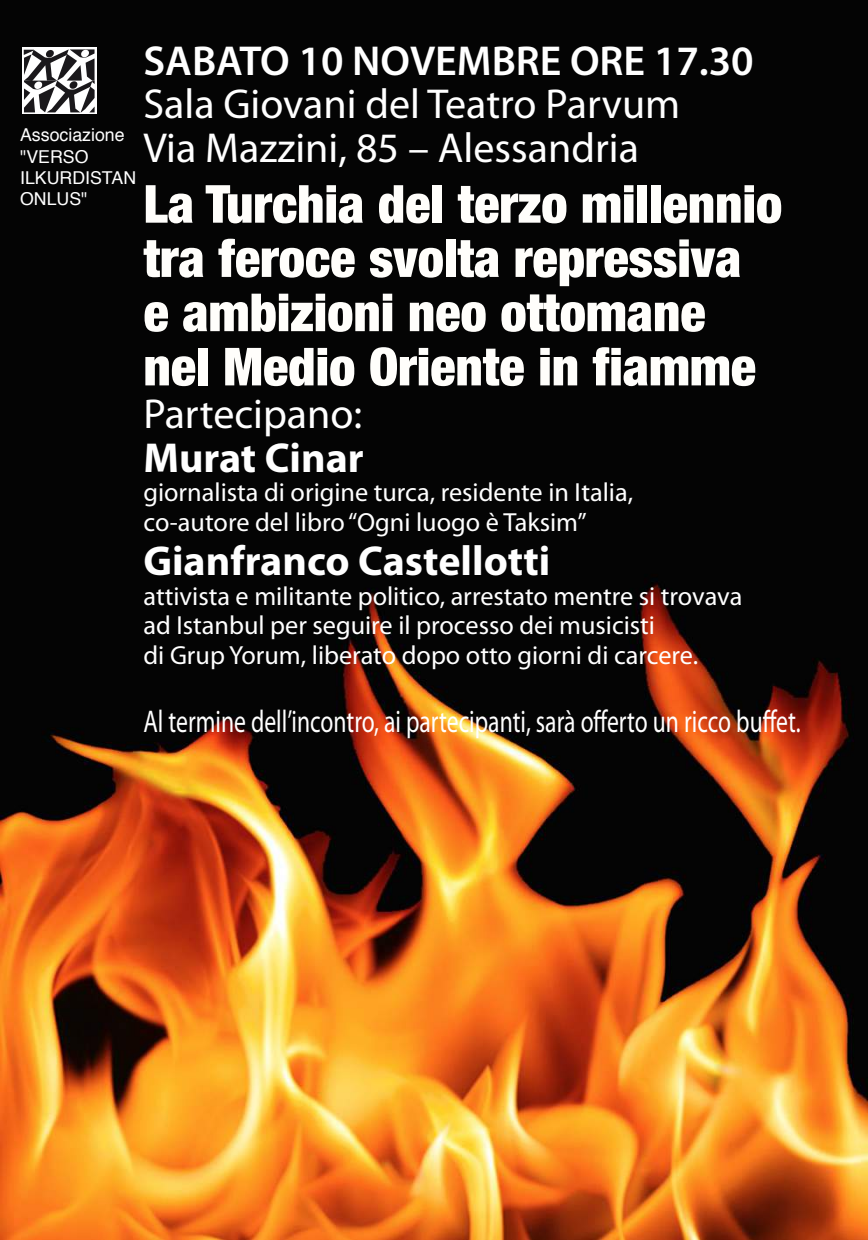
<style>
.page{position:relative;width:868px;height:1240px;background:#fff}
.page>*{position:absolute;margin:0;border:0;box-sizing:border-box;transform-origin:0 0}
.t1{font:900 condensed 52.5px/54.2px "Helvetica Neue";color:#fffefb}
.t2{font:42px/43.8px "Myriad Pro";color:#fff}
.t3{font:700 42px "Myriad Pro";color:#fff}
.t4{font:600 42px "Myriad Pro";color:#fff}
.t5{font:31.5px "Myriad Pro";color:#fff;scale:.75 1}
.t6{font:26.25px/29.8px "Myriad Pro";color:#fff}
.t7{font:17.76px/21.3px "Helvetica";color:#fff}
</style>
<div class="page">
<img style="left:0;top:0;width:868px;height:1240px">
<div style="left:22px;top:48px;width:74px;height:66px;background:#fff"></div>
<div style="left:23px;top:49px;width:72px;height:64px;border:1px solid #fff"></div>
<svg style="left:24px;top:49px;width:71px;height:63px"></svg>
<p class="t7" style="left:20px;top:125px;width:118px">Associazione "VERSO<br>ILKURDISTAN<br>ONLUS"</p>
<h2 class="t4" style="left:144px;top:34px;width:612px">SABATO 10 NOVEMBRE ORE 17.30</h2>
<h2 class="t2" style="left:144px;top:83px;width:538px">Sala Giovani del Teatro Parvum<br>Via Mazzini, 85 – Alessandria</h2>
<h1 class="t1" style="left:144px;top:176px;width:640px">La Turchia del terzo millennio tra feroce svolta repressiva<br>e ambizioni neo ottomane nel Medio Oriente in fiamme</h1>
<h2 class="t2" style="left:144px;top:393px;width:220px">Partecipano:</h2>
<h2 class="t3" style="left:144px;top:434px;width:222px">Murat Cinar</h2>
<p class="t6" style="left:144px;top:478px;width:491px">giornalista di origine turca, residente in Italia, co-autore del libro “Ogni luogo è Taksim”</p>
<h2 class="t3" style="left:144px;top:537px;width:408px">Gianfranco Castellotti</h2>
<p class="t6" style="left:144px;top:581px;width:600px">attivista e militante politico, arrestato mentre si trovava ad Istanbul per seguire il processo dei musicisti<br>di Grup Yorum, liberato dopo otto giorni di carcere.</p>
<p class="t5" style="left:144px;top:704px;width:878px">Al termine dell’incontro, ai partecipanti, sarà offerto un ricco buffet.</p>
</div>
